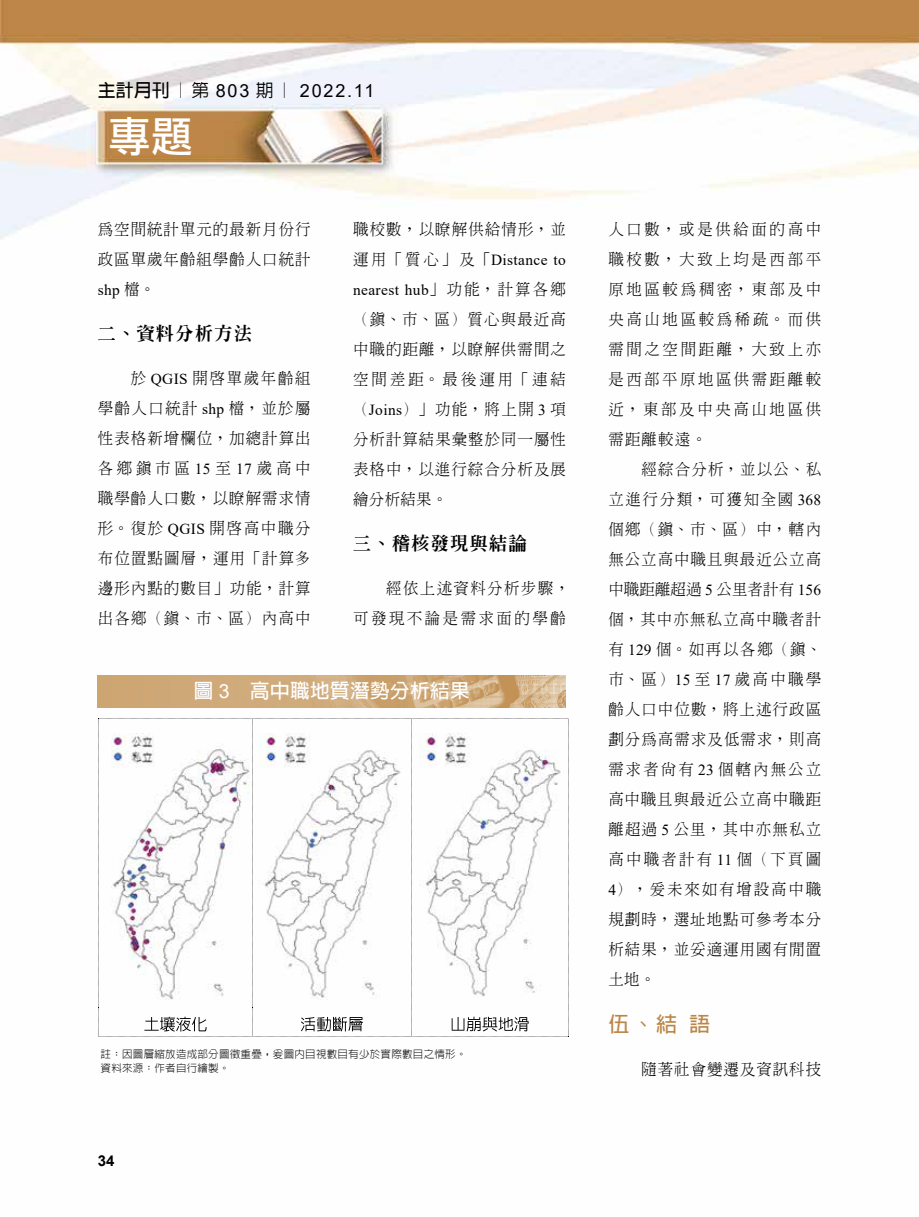
<style>
.page{position:relative;width:919px;height:1217px;background:#fff}
.page>*{position:absolute;margin:0;border:0;box-sizing:border-box;transform-origin:0 0}
.t1{font:42px "DF Li Hei Md WIN BF";color:#fff}
.t2{font:700 21px "Lin Gothic";color:#bc8646}
.t3{font:700 19.5px "Lin Gothic";letter-spacing:.025em;color:#fff}
.t4{font:18px "Arial";letter-spacing:.1em;color:#000}
.t5{font:800 18px "Inn Ming";letter-spacing:.08em;color:#000}
.t6{font:300 15.3px/30px "Inn Ming";letter-spacing:.08em;color:#000;text-align:justify}
.t7{font:15.3px/30px "Times New Roman";letter-spacing:.025em;color:#000}
.t8{font:300 15.3px/30px "Inn Ming";letter-spacing:.165em;color:#000;text-align:right}
.t9{font:700 15px "Arial";color:#000}
.t10{font:300 10.5px/13.5px "Lin Gothic";letter-spacing:.025em;color:#000}
.s1{font-family:"Lin Gothic";font-weight:700}
.s2{font-family:"Lin Gothic";font-weight:500}
.s3{font-family:"Inn Ming";font-weight:300}
.s4{font-family:"Times New Roman";font-weight:400}
.s5{font-family:"Arial";font-weight:400}
</style>
<div class="page">
<img style="left:0;top:0;width:918px;height:1037px">
<img style="left:98px;top:675px;width:468px;height:32px">
<svg style="left:98px;top:718px;width:470px;height:289px"></svg>
<svg style="left:98px;top:1007px;width:471px;height:29px"></svg>
<img style="left:111px;top:732px;width:140px;height:266px">
<img style="left:258px;top:732px;width:146px;height:266px">
<img style="left:419px;top:732px;width:144px;height:264px">
<p class="t4" style="left:98px;top:78px;width:278px"><span class="s1">主計月刊</span><span class="s2">︱第</span> 803 <span class="s2">期︱</span> 2022.11</p>
<h1 class="t1" style="left:109px;top:115px;width:85px">專題</h1>
<p class="t6" style="left:98px;top:214px;width:214px">為空間統計單元的最新月份行政區單歲年齡組學齡人口統計</p>
<p class="t7" style="left:98px;top:274px;width:59px">shp <span class="s3">檔。</span></p>
<p class="t5" style="left:98px;top:324px;width:156px">二、資料分析方法</p>
<p class="t6" style="left:98px;top:363px;width:214px;text-indent:33px">於 <span class="s4">QGIS</span> 開啟單歲年齡組學齡人口統計 <span class="s4">shp</span> 檔，並於屬性表格新增欄位，加總計算出各鄉鎮市區<span class="s4">15</span>至<span class="s4">17</span>歲高中職學齡人口數，以瞭解需求情形。復於 <span class="s4">QGIS</span> 開啟高中職分布位置點圖層，運用「計算多邊形內點的數目」功能，計算出各鄉（鎮、市、區）內高中</p>
<p class="t6" style="left:353px;top:214px;width:214px">職校數，以瞭解供給情形，並</p>
<p class="t7" style="left:353px;top:244px;width:214px"><span class="s3">運用「質心」及「</span>Distance to nearest hub<span class="s3">」功能，計算各鄉</span></p>
<p class="t6" style="left:353px;top:304px;width:214px">（鎮、市、區）質心與最近高中職的距離，以瞭解供需間之空間差距。最後運用「連結（<span class="s4">Joins</span>）」功能，將上開 <span class="s4">3</span> 項分析計算結果彙整於同一屬性表格中，以進行綜合分析及展繪分析結果。</p>
<p class="t5" style="left:353px;top:534px;width:175px">三、稽核發現與結論</p>
<p class="t8" style="left:353px;top:573px;width:218px">經依上述資料分析步驟，<br>可發現不論是需求面的學齡</p>
<p class="t3" style="left:194px;top:680px;width:277px">圖 <span class="s5">3</span>　高中職地質潛勢分析結果</p>
<p class="t10" style="left:101px;top:1047px;width:367px">註：因圖層縮放造成部分圖徵重疊，爰圖內目視數目有少於實際數目之情形。資料來源：作者自行繪製。</p>
<p class="t9" style="left:98px;top:1149px;width:18px">34</p>
<p class="t6" style="left:608px;top:214px;width:214px">人口數，或是供給面的高中職校數，大致上均是西部平原地區較為稠密，東部及中央高山地區較為稀疏。而供需間之空間距離，大致上亦是西部平原地區供需距離較近，東部及中央高山地區供需距離較遠。</p>
<p class="t6" style="left:608px;top:454px;width:214px;text-indent:33px">經綜合分析，並以公、私立進行分類，可獲知全國 <span class="s4">368</span>個鄉（鎮、市、區）中，轄內無公立高中職且與最近公立高中職距離超過 <span class="s4">5</span> 公里者計有 <span class="s4">156</span>個，其中亦無私立高中職者計有 <span class="s4">129</span> 個。如再以各鄉（鎮、市、區）<span class="s4">15</span> 至 <span class="s4">17</span> 歲高中職學齡人口中位數，將上述行政區劃分為高需求及低需求，則高需求者尚有 <span class="s4">23</span> 個轄內無公立高中職且與最近公立高中職距離超過 <span class="s4">5</span> 公里，其中亦無私立高中職者計有 <span class="s4">11</span> 個（下頁圖<span class="s4">4</span>），爰未來如有增設高中職規劃時，選址地點可參考本分析結果，並妥適運用國有閒置土地。</p>
<h2 class="t2" style="left:608px;top:1013px;width:103px">伍、結語</h2>
<p class="t6" style="left:641px;top:1053px;width:181px">隨著社會變遷及資訊科技</p>
</div>
